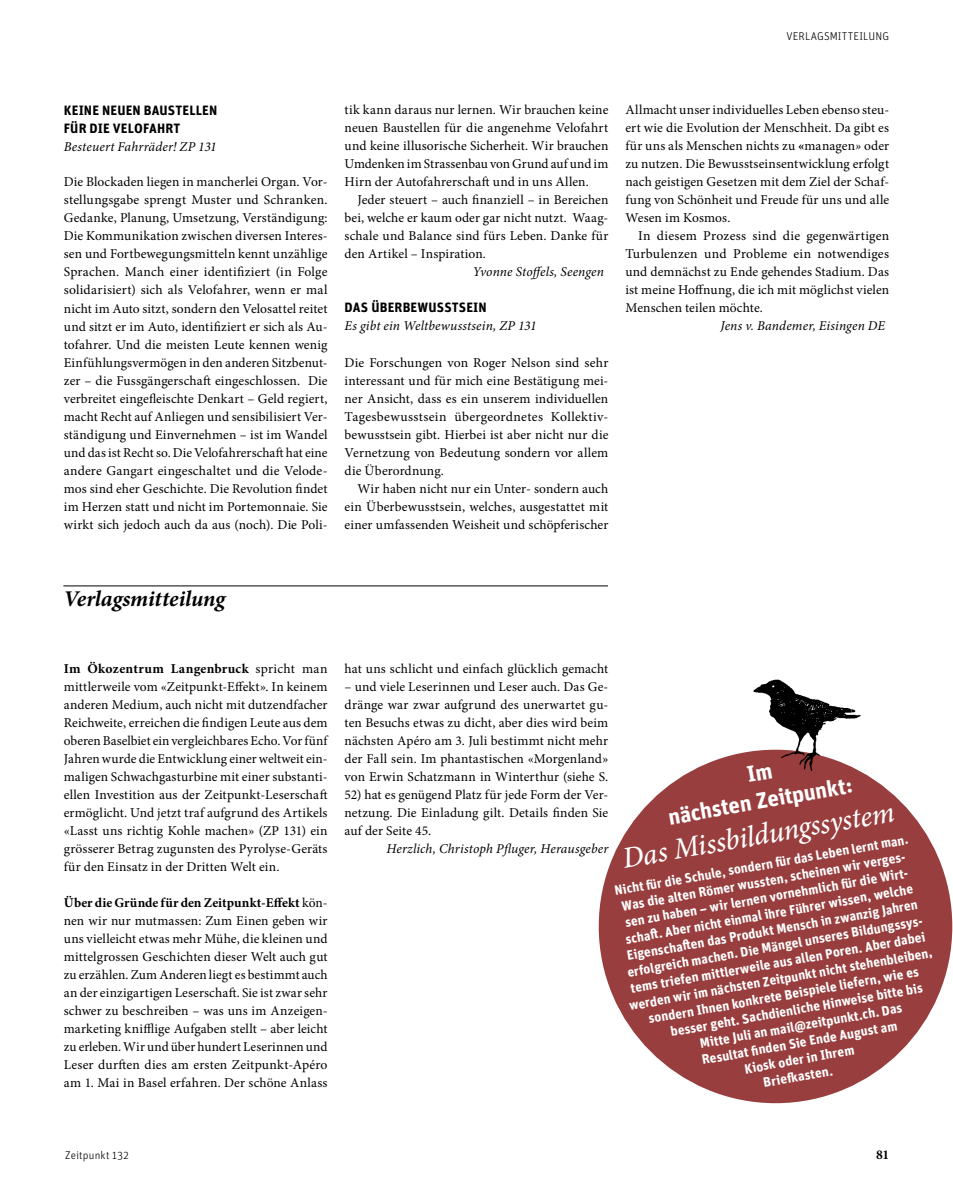
<style>
.page{position:relative;width:953px;height:1191px;background:#fff}
.page>*{position:absolute;margin:0;border:0;box-sizing:border-box;transform-origin:0 0}
.t1{font:italic 500 30px "Minion Pro";color:#fff}
.t2{font:700 22.5px/28.2px "Unit OT";color:#fff;text-align:center}
.t3{font:italic 700 22.5px "Minion Pro";letter-spacing:-.01em;color:#000}
.t4{font:13.5px/18px "Minion Pro";letter-spacing:.01em;color:#000;text-align:justify}
.t5{font:700 13.5px "Unit OT";color:#fff}
.t6{font:italic 13.5px "Minion Pro";letter-spacing:.01em;color:#000}
.t7{font:700 13.5px/18px "Unit OT";letter-spacing:.015em;color:#000}
.t8{font:700 13.5px "Minion Pro";color:#000}
.t9{font:300 11.25px "Unit OT";letter-spacing:.015em;color:#000}
.s1{font-weight:700}
.s2{font-style:italic}
</style>
<div class="page">
<hr style="left:63px;top:585px;width:545px;height:1px;background:#000">
<svg style="left:607px;top:768px;width:344px;height:344px;fill:#993e3e"></svg>
<div style="left:619px;top:770px;width:312px;height:312px;background:#993e3e;border-radius:50%"></div>
<div style="left:598px;top:749px;width:354px;height:354px;border:42px solid #993e3e;border-radius:50%"></div>
<img style="left:749px;top:679px;width:114px;height:95px">
<p class="t9" style="left:786px;top:29px;width:38px">VERLAGSM</p>
<p class="t9" style="left:837px;top:29px;width:45px">ITTEILUNG</p>
<p class="t7" style="left:64px;top:101px;width:155px">KEINE NEUEN BAUSTELLEN<br>FÜ R DIE VELOFAH RT</p>
<p class="t6" style="left:64px;top:137px;width:154px">Besteuert Fahrräder! ZP 131</p>
<p class="t4" style="left:64px;top:173px;width:265px">Die Blockaden liegen in mancherlei Organ. Vor&shy;stellungsgabe sprengt Muster und Schranken.<br>Gedanke, Planung, Umsetzung, Verständigung:<br>Die Kommunikation zwischen diversen Interes&shy;sen und Fortbewegungsmitteln kennt unzählige Sprachen. Manch einer identifiziert (in Folge solidarisiert) sich als Velofahrer, wenn er mal nicht im Auto sitzt, sondern den Velosattel reitet und sitzt er im Auto, identifiziert er sich als Au&shy;tofahrer. Und die meisten Leute kennen wenig Einfühlungsvermögen in den anderen Sitzbenut&shy;zer – die Fussgängerschaft eingeschlossen. Die verbreitet eingefleischte Denkart – Geld regiert, macht Recht auf Anliegen und sensibilisiert Ver&shy;ständigung und Einvernehmen – ist im Wandel und das ist Recht so. Die Velofahrerschaft hat eine andere Gangart eingeschaltet und die Velode&shy;mos sind eher Geschichte. Die Revolution findet im Herzen statt und nicht im Portemonnaie. Sie wirkt sich jedoch auch da aus (noch). Die Poli-</p>
<p class="t4" style="left:344px;top:101px;width:265px">tik kann daraus nur lernen. Wir brauchen keine neuen Baustellen für die angenehme Velofahrt und keine illusorische Sicherheit. Wir brauchen Umdenken im Strassenbau von Grund auf und im Hirn der Autofahrerschaft und in uns Allen.</p>
<p class="t4" style="left:344px;top:191px;width:265px;text-indent:13px">Jeder steuert – auch finanziell – in Bereichen bei, welche er kaum oder gar nicht nutzt. Waag&shy;schale und Balance sind fürs Leben. Danke für den Artikel – Inspiration.</p>
<p class="t6" style="left:473px;top:263px;width:133px">Yvonne Stoffels, Seengen</p>
<p class="t7" style="left:344px;top:298px;width:144px">DAS ÜBERBEWUSSTSEIN</p>
<p class="t6" style="left:344px;top:317px;width:193px">Es gibt ein Weltbewusstsein, ZP 131</p>
<p class="t4" style="left:344px;top:353px;width:265px">Die Forschungen von Roger Nelson sind sehr interessant und für mich eine Bestätigung mei&shy;ner Ansicht, dass es ein unserem individuellen Tagesbewusstsein übergeordnetes Kollektiv&shy;bewusstsein gibt. Hierbei ist aber nicht nur die Vernetzung von Bedeutung sondern vor allem die Überordnung.</p>
<p class="t4" style="left:344px;top:479px;width:265px;text-indent:13px">Wir haben nicht nur ein Unter- sondern auch ein Überbewusstsein, welches, ausgestattet mit einer umfassenden Weisheit und schöpferischer</p>
<p class="t4" style="left:625px;top:101px;width:265px">Allmacht unser individuelles Leben ebenso steu&shy;ert wie die Evolution der Menschheit. Da gibt es für uns als Menschen nichts zu <span class="s1">«</span>managen<span class="s2">»</span> oder zu nutzen. Die Bewusstseinsentwicklung erfolgt nach geistigen Gesetzen mit dem Ziel der Schaf&shy;fung von Schönheit und Freude für uns und alle Wesen im Kosmos.</p>
<p class="t4" style="left:625px;top:227px;width:265px;text-indent:13px">In diesem Prozess sind die gegenwärtigen Turbulenzen und Probleme ein notwendiges und demnächst zu Ende gehendes Stadium. Das ist meine Hoffnung, die ich mit möglichst vielen Menschen teilen möchte.</p>
<p class="t6" style="left:720px;top:317px;width:166px">Jens v. Bandemer, Eisingen DE</p>
<h2 class="t3" style="left:63px;top:582px;width:163px">Verlagsmitteilung</h2>
<p class="t4" style="left:64px;top:659px;width:265px"><span class="s1">Im Ökozentrum Langenbruck</span> spricht man mittlerweile vom «Zeitpunkt-Effekt». In keinem anderen Medium, auch nicht mit dutzendfacher Reichweite, erreichen die findigen Leute aus dem oberen Baselbiet ein vergleichbares Echo. Vor fünf Jahren wurde die Entwicklung einer weltweit ein&shy;maligen Schwachgasturbine mit einer substanti&shy;ellen Investition aus der Zeitpunkt-Leserschaft ermöglicht. Und jetzt traf aufgrund des Artikels «Lasst uns richtig Kohle machen» (ZP 131) ein grösserer Betrag zugunsten des Pyrolyse-Geräts für den Einsatz in der Dritten Welt ein.</p>
<p class="t4" style="left:64px;top:893px;width:265px"><span class="s1">Über die Gründe für den Zeitpunkt-Effekt</span> kön&shy;nen wir nur mutmassen: Zum Einen geben wir uns vielleicht etwas mehr Mühe, die kleinen und mittelgrossen Geschichten dieser Welt auch gut zu erzählen. Zum Anderen liegt es bestimmt auch an der einzigartigen Leserschaft. Sie ist zwar sehr schwer zu beschreiben – was uns im Anzeigen&shy;marketing knifflige Aufgaben stellt – aber leicht zu erleben. Wir und über hundert Leserinnen und Leser durften dies am ersten Zeitpunkt-Apéro am 1. Mai in Basel erfahren. Der schöne Anlass</p>
<p class="t4" style="left:344px;top:659px;width:265px">hat uns schlicht und einfach glücklich gemacht</p>
<p class="t4" style="left:344px;top:677px;width:265px">– und viele Leserinnen und Leser auch. Das Ge&shy;dränge war zwar aufgrund des unerwartet gu&shy;ten Besuchs etwas zu dicht, aber dies wird beim nächsten Apéro am 3. Juli bestimmt nicht mehr der Fall sein. Im phantastischen «Morgenland» von Erwin Schatzmann in Winterthur (siehe S.</p>
<p class="t4" style="left:344px;top:785px;width:265px">52) hat es genügend Platz für jede Form der Ver&shy;netzung. Die Einladung gilt. Details finden Sie auf der Seite 45.</p>
<p class="t6" style="left:386px;top:839px;width:223px">Herzlich, Christoph Pfluger, Herausgeber</p>
<h2 class="t2" style="left:661px;top:774px;width:188px;rotate:-10deg">IM<br>NÄCHSTEN ZEITPUNKT:</h2>
<h1 class="t1" style="left:619px;top:838px;width:277px;rotate:-10deg">Das Missbildungssystem</h1>
<p class="t5" style="left:613px;top:882px;width:299px;rotate:-10deg">NICHT FÜ RDIE SCHULE, SONDERN FÜ RDAS LEBEN LERNT MAN.</p>
<p class="t5" style="left:620px;top:897px;width:292px;rotate:-10deg">WAS DIE ALTEN RÖMERWUSSTEN, SCHEINEN WIRVERGES-</p>
<p class="t5" style="left:623px;top:913px;width:291px;rotate:-10deg">SEN ZU HABEN – WIRLERNEN VORNEHMLICH FÜ RDIE WIRT-</p>
<p class="t5" style="left:624px;top:930px;width:293px;rotate:-10deg">SCHAFT. ABERNICHT EINMAL IHRE FÜHRERWISSEN, WELCHE</p>
<p class="t5" style="left:625px;top:947px;width:297px;rotate:-10deg">EIGENSCHAFTEN DAS PRODUKT MENSCH IN ZWANZIG JAHREN</p>
<p class="t5" style="left:626px;top:963px;width:303px;rotate:-10deg">ERFOLGREICH MACHEN. DIE MÄNGEL UNSERES BILDUNGSSYS-</p>
<p class="t5" style="left:629px;top:979px;width:300px;rotate:-10deg">TEMS TRIEFEN MITTLERWEILE AUS ALLEN POREN. ABERDABEI</p>
<p class="t5" style="left:627px;top:996px;width:309px;rotate:-10deg">WERDEN WIRIM NÄCHSTEN ZEITPUNKT NICHT STEHENBLEIBEN,</p>
<p class="t5" style="left:647px;top:1010px;width:275px;rotate:-10deg">SONDERN IHNEN KONKRETE BEISPIELE LIEFERN, WIE ES</p>
<p class="t5" style="left:669px;top:1023px;width:257px;rotate:-10deg">BESSERGEHT. SACHDIENLICHE HINWEISE BITTE BIS</p>
<p class="t5" style="left:698px;top:1034px;width:206px;rotate:-10deg">MITTE JULI AN MAIL@ZEITPUNKT.CH. DAS</p>
<p class="t5" style="left:700px;top:1051px;width:199px;rotate:-10deg">RESULTAT FI NDEN SIE ENDE AUGUST AM</p>
<p class="t5" style="left:743px;top:1060px;width:112px;rotate:-10deg">KIOSK ODERIN IHREM</p>
<p class="t5" style="left:761px;top:1073px;width:72px;rotate:-10deg">BRIEFK ASTEN.</p>
<p class="t9" style="left:65px;top:1148px;width:65px">ZEITPUNKT 132</p>
<p class="t8" style="left:875px;top:1145px;width:15px">81</p>
</div>
